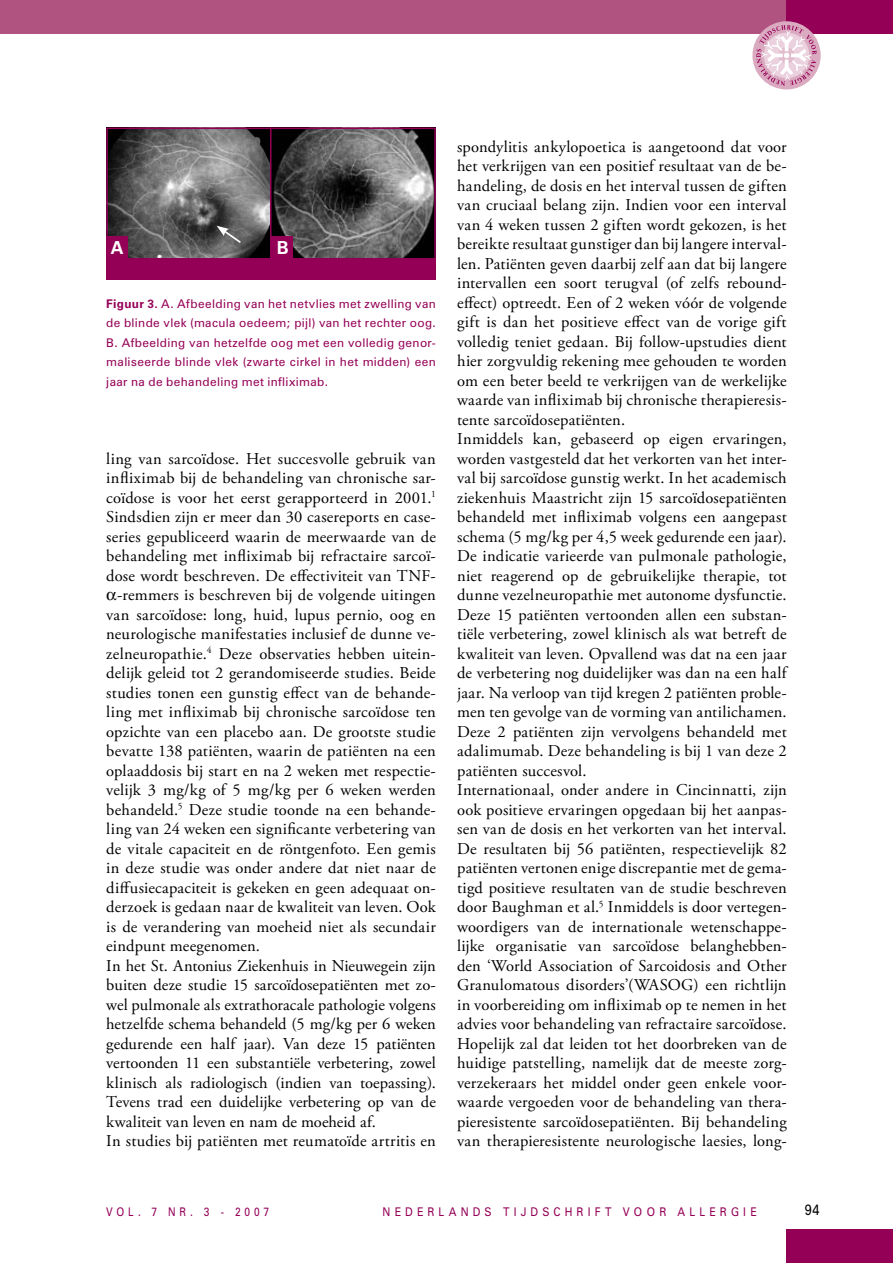
<style>
.page{position:relative;width:893px;height:1263px;background:#fff}
.page>*{position:absolute;margin:0;border:0;box-sizing:border-box;transform-origin:0 0}
.t1{font:700 18px "Zurich BT";color:#fff}
.t2{font:16.5px/19.5px "Adobe Garamond Pro";letter-spacing:.01em;color:#000}
.t3{font:14.85px "Zurich BT";color:#000;scale:.85 1}
.t4{font:12px/19.5px "Zurich BT";letter-spacing:.03em;color:#950057;text-align:justify}
.t5{font:12px "Zurich BT";letter-spacing:.38em;color:#950057;scale:.9 1}
.t6{font:12px "Zurich BT";letter-spacing:.37em;color:#950057;scale:.85 1}
.t7{font:12px "Zurich BT";letter-spacing:.03em;color:#950057;scale:.9 1}
.s1{font-weight:700}
</style>
<div class="page">
<div style="left:0;top:0;width:893px;height:34px;background:#b15380"></div>
<div style="left:787px;top:0;width:106px;height:34px;background:#950057"></div>
<svg style="left:752px;top:21px;width:69px;height:68px"></svg>
<svg style="left:756px;top:25px;width:61px;height:61px"></svg>
<div style="left:787px;top:1229px;width:106px;height:34px;background:#950057"></div>
<img style="left:109px;top:131px;width:324px;height:127px">
<svg style="left:217px;top:226px;width:26px;height:19px"></svg>
<div style="left:106px;top:128px;width:330px;height:140px;border:2px solid #950057"></div>
<div style="left:106px;top:258px;width:330px;height:21px;background:#950057"></div>
<div style="left:106px;top:237px;width:22px;height:21px;background:#950057"></div>
<div style="left:271px;top:237px;width:22px;height:21px;background:#950057"></div>
<hr style="left:270px;top:128px;width:2px;height:140px;background:#950057">
<p class="t1" style="left:111px;top:237px;width:14px">A</p>
<p class="t1" style="left:277px;top:237px;width:11px">B</p>
<p class="t4" style="left:106px;top:293px;width:331px"><span class="s1">Figuur 3.</span> A. Afbeelding van het netvlies met zwelling van de blinde vlek (macula oedeem; pijl) van het rechter oog.<br>B. Afbeelding van hetzelfde oog met een volledig genor&shy;maliseerde blinde vlek (zwarte cirkel in het midden) een jaar na de behandeling met infliximab.</p>
<p class="t2" style="left:106px;top:449px;width:331px">ling van sarcoïdose. Het succesvolle gebruik van</p>
<p class="t2" style="left:106px;top:469px;width:331px">infliximab bij de behandeling van chronische sar-</p>
<p class="t2" style="left:106px;top:488px;width:331px">coïdose is voor het eerst gerapporteerd in 2001.<sup>1</sup></p>
<p class="t2" style="left:106px;top:508px;width:331px">Sindsdien zijn er meer dan 30 casereports en case-</p>
<p class="t2" style="left:106px;top:527px;width:331px">series gepubliceerd waarin de meerwaarde van de</p>
<p class="t2" style="left:106px;top:547px;width:331px">behandeling met infliximab bij refractaire sarcoï-</p>
<p class="t2" style="left:106px;top:566px;width:331px">dose wordt beschreven. De effectiviteit van TNF-</p>
<p class="t2" style="left:117px;top:586px;width:320px">-remmers is beschreven bij de volgende uitingen</p>
<p class="t2" style="left:106px;top:605px;width:331px">van sarcoïdose: long, huid, lupus pernio, oog en</p>
<p class="t2" style="left:106px;top:625px;width:331px">neurologische manifestaties inclusief de dunne ve-</p>
<p class="t2" style="left:106px;top:644px;width:331px">zelneuropathie.<sup>4</sup> Deze observaties hebben uitein-</p>
<p class="t2" style="left:106px;top:664px;width:331px">delijk geleid tot 2 gerandomiseerde studies. Beide</p>
<p class="t2" style="left:106px;top:683px;width:331px">studies tonen een gunstig effect van de behande-</p>
<p class="t2" style="left:106px;top:703px;width:331px">ling met infliximab bij chronische sarcoïdose ten</p>
<p class="t2" style="left:106px;top:722px;width:331px">opzichte van een placebo aan. De grootste studie</p>
<p class="t2" style="left:106px;top:742px;width:331px">bevatte 138 patiënten, waarin de patiënten na een</p>
<p class="t2" style="left:106px;top:761px;width:331px">oplaaddosis bij start en na 2 weken met respectie-</p>
<p class="t2" style="left:106px;top:781px;width:331px">velijk 3 mg/kg of 5 mg/kg per 6 weken werden</p>
<p class="t2" style="left:106px;top:800px;width:331px">behandeld.<sup>5</sup> Deze studie toonde na een behande-</p>
<p class="t2" style="left:106px;top:820px;width:331px">ling van 24 weken een significante verbetering van</p>
<p class="t2" style="left:106px;top:839px;width:331px">de vitale capaciteit en de röntgenfoto. Een gemis</p>
<p class="t2" style="left:106px;top:859px;width:331px">in deze studie was onder andere dat niet naar de</p>
<p class="t2" style="left:106px;top:878px;width:331px">diffusiecapaciteit is gekeken en geen adequaat on-</p>
<p class="t2" style="left:106px;top:898px;width:331px">derzoek is gedaan naar de kwaliteit van leven. Ook</p>
<p class="t2" style="left:106px;top:917px;width:331px">is de verandering van moeheid niet als secundair</p>
<p class="t2" style="left:106px;top:937px;width:155px">eindpunt meegenomen.</p>
<p class="t2" style="left:106px;top:956px;width:331px">In het St. Antonius Ziekenhuis in Nieuwegein zijn</p>
<p class="t2" style="left:106px;top:976px;width:331px">buiten deze studie 15 sarcoïdosepatiënten met zo-</p>
<p class="t2" style="left:106px;top:995px;width:331px">wel pulmonale als extrathoracale pathologie volgens</p>
<p class="t2" style="left:106px;top:1015px;width:331px">hetzelfde schema behandeld (5 mg/kg per 6 weken</p>
<p class="t2" style="left:106px;top:1034px;width:331px">gedurende een half jaar). Van deze 15 patiënten</p>
<p class="t2" style="left:106px;top:1054px;width:331px">vertoonden 11 een substantiële verbetering, zowel</p>
<p class="t2" style="left:106px;top:1073px;width:331px">klinisch als radiologisch (indien van toepassing).</p>
<p class="t2" style="left:106px;top:1093px;width:331px">Tevens trad een duidelijke verbetering op van de</p>
<p class="t2" style="left:106px;top:1112px;width:271px">kwaliteit van leven en nam de moeheid af.</p>
<p class="t2" style="left:106px;top:1132px;width:331px">In studies bij patiënten met reumatoïde artritis en</p>
<p class="t2" style="left:457px;top:137px;width:331px">spondylitis ankylopoetica is aangetoond dat voor het verkrijgen van een positief resultaat van de be&shy;handeling, de dosis en het interval tussen de giften van cruciaal belang zijn. Indien voor een interval van 4 weken tussen 2 giften wordt gekozen, is het bereikte resultaat gunstiger dan bij langere interval&shy;len. Patiënten geven daarbij zelf aan dat bij langere intervallen een soort terugval (of zelfs rebound&shy;effect) optreedt. Een of 2 weken vóór de volgende gift is dan het positieve effect van de vorige gift volledig teniet gedaan. Bij follow-upstudies dient hier zorgvuldig rekening mee gehouden te worden om een beter beeld te verkrijgen van de werkelijke waarde van infliximab bij chronische therapieresis&shy;tente sarcoïdosepatiënten.<br>Inmiddels kan, gebaseerd op eigen ervaringen, worden vastgesteld dat het verkorten van het inter&shy;val bij sarcoïdose gunstig werkt. In het academisch ziekenhuis Maastricht zijn 15 sarcoïdosepatiënten behandeld met infliximab volgens een aangepast schema (5 mg/kg per 4,5 week gedurende een jaar).<br>De indicatie varieerde van pulmonale pathologie, niet reagerend op de gebruikelijke therapie, tot dunne vezelneuropathie met autonome dysfunctie.<br>Deze 15 patiënten vertoonden allen een substan&shy;tiële verbetering, zowel klinisch als wat betreft de kwaliteit van leven. Opvallend was dat na een jaar de verbetering nog duidelijker was dan na een half jaar. Na verloop van tijd kregen 2 patiënten proble&shy;men ten gevolge van de vorming van antilichamen.<br>Deze 2 patiënten zijn vervolgens behandeld met adalimumab. Deze behandeling is bij 1 van deze 2 patiënten succesvol.<br>Internationaal, onder andere in Cincinnatti, zijn ook positieve ervaringen opgedaan bij het aanpas&shy;sen van de dosis en het verkorten van het interval.<br>De resultaten bij 56 patiënten, respectievelijk 82 patiënten vertonen enige discrepantie met de gema&shy;tigd positieve resultaten van de studie beschreven door Baughman et al.<sup>5</sup> Inmiddels is door vertegen&shy;woordigers van de internationale wetenschappe&shy;lijke organisatie van sarcoïdose belanghebben&shy;den ‘World Association of Sarcoidosis and Other Granulomatous disorders’(WASOG) een richtlijn in voorbereiding om infliximab op te nemen in het advies voor behandeling van refractaire sarcoïdose.<br>Hopelijk zal dat leiden tot het doorbreken van de huidige patstelling, namelijk dat de meeste zorg&shy;verzekeraars het middel onder geen enkele voor&shy;waarde vergoeden voor de behandeling van thera&shy;pieresistente sarcoïdosepatiënten. Bij behandeling van therapieresistente neurologische laesies, long-</p>
<p class="t6" style="left:106px;top:1204px;width:193px">VOL. 7 nr. 3 - 2007</p>
<p class="t5" style="left:383px;top:1204px;width:280px">N ederl ands Tijdschrift voo</p>
<p class="t7" style="left:659px;top:1204px;width:32px">r All</p>
<p class="t7" style="left:709px;top:1204px;width:54px">ergie</p>
<p class="t3" style="left:805px;top:1201px;width:19px">94</p>
</div>
